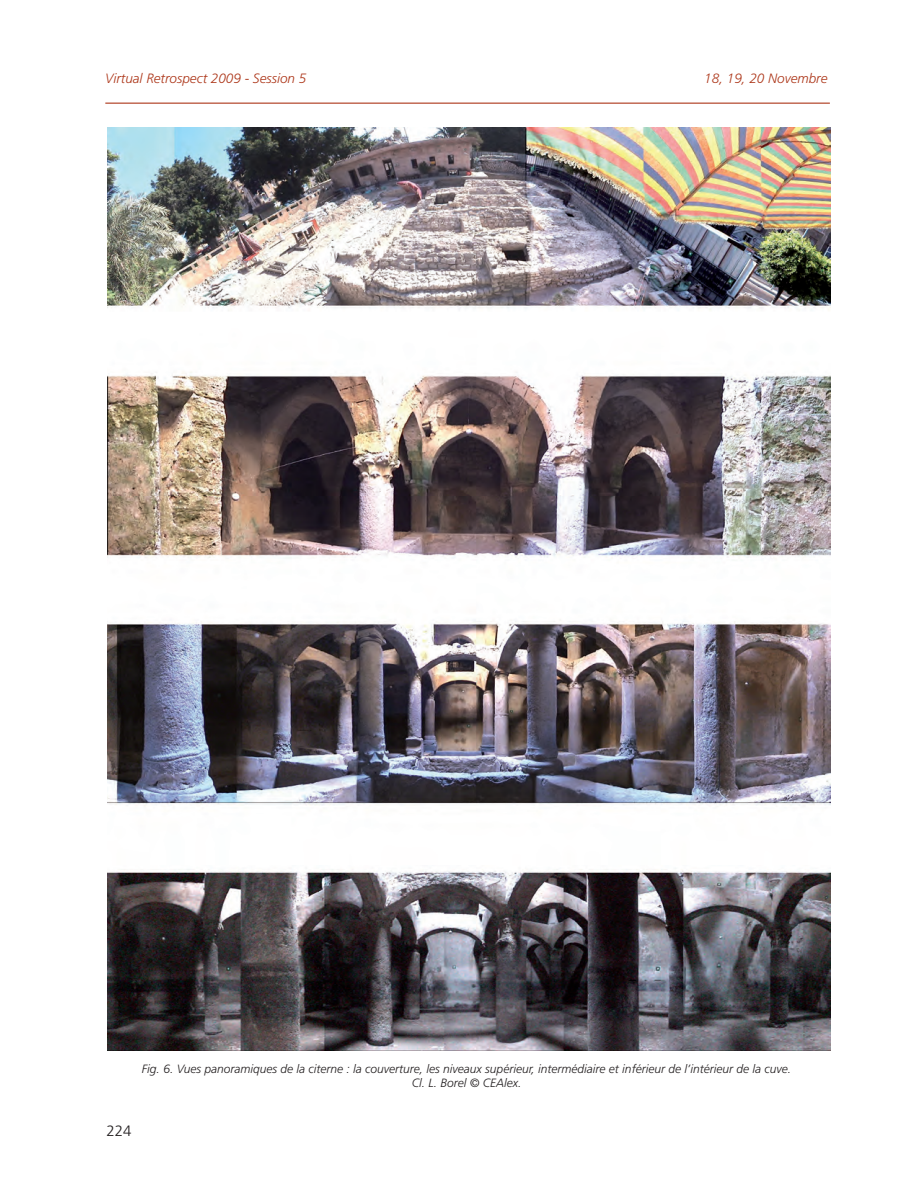
<style>
.page{position:relative;width:915px;height:1191px;background:#fff}
.page>*{position:absolute;margin:0;border:0;box-sizing:border-box;transform-origin:0 0}
.t1{font:300 15px "Frutiger";color:#231f20}
.t2{font:italic 300 13.5px "Frutiger";color:#ad371a}
.t3{font:italic 300 12px/14.4px "Frutiger";color:#231f20;text-align:center}
</style>
<div class="page">
<hr style="left:105px;top:103px;width:724px;height:1px;background:#ad371a">
<img style="left:107px;top:128px;width:723px;height:922px">
<p class="t2" style="left:105px;top:70px;width:202px">Virtual Retrospect 2009 - Session 5</p>
<p class="t2" style="left:704px;top:70px;width:125px">18, 19, 20 Novembre</p>
<p class="t3" style="left:142px;top:1061px;width:650px">Fig. 6. Vues panoramiques de la citerne : la couverture, les niveaux supérieur, intermédiaire et inférieur de l’intérieur de la cuve.<br>Cl. L. Borel © CEAlex.</p>
<p class="t1" style="left:106px;top:1122px;width:27px">224</p>
</div>
